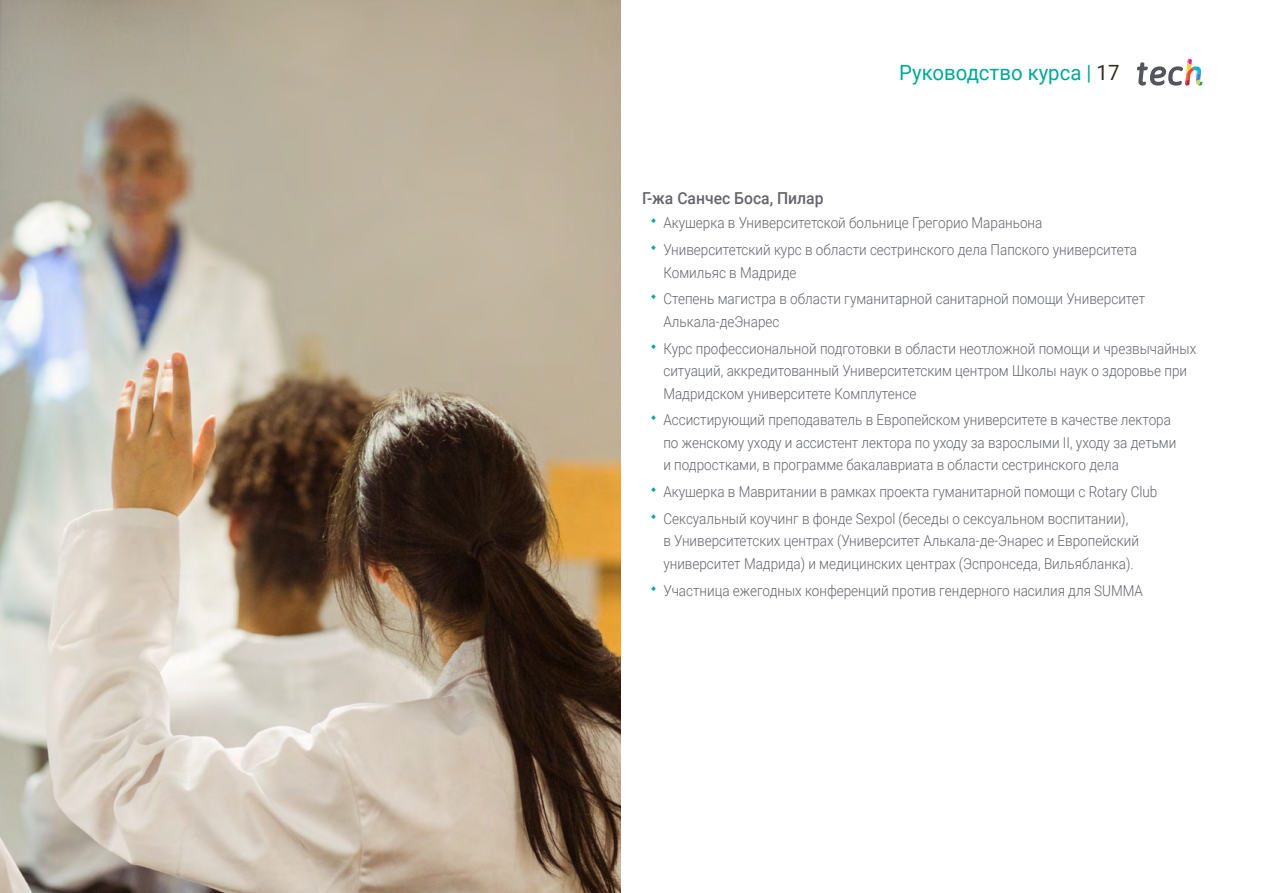
<style>
.page{position:relative;width:1263px;height:893px;background:#fff}
.page>*{position:absolute;margin:0;border:0;box-sizing:border-box;transform-origin:0 0}
.t1{font:21px "Roboto";color:#00a996}
.t2{font:500 16.5px "Roboto";color:#63656b;scale:.95 1}
.t3{font:300 15px/26.7px "Roboto";color:#63656b;scale:.9 1}
.s1{color:#312e20}
</style>
<div class="page">
<img style="left:0;top:0;width:621px;height:893px">
<svg style="left:1137px;top:59px;width:65px;height:27px"></svg>
<h1 class="t1" style="left:899px;top:57px;width:222px">Руководство курса | <span class="s1">17</span></h1>
<p class="t2" style="left:642px;top:186px;width:192px">Г-жа Санчес Боса, Пилар</p>
<p class="t3" style="left:663px;top:209px;width:528px">Акушерка в Университетской больнице Грегорио Мараньона<br>Университетский курс в области сестринского дела Папского университета</p>
<p class="t3" style="left:663px;top:258px;width:537px">Комильяс в Мадриде<br>Степень магистра в области гуманитарной санитарной помощи Университет</p>
<p class="t3" style="left:663px;top:308px;width:594px">Алькала-деЭнарес<br>Курс профессиональной подготовки в области неотложной помощи и чрезвычайных</p>
<p class="t3" style="left:663px;top:359px;width:583px;line-height:22.5px">ситуаций, аккредитованный Университетским центром Школы наук о здоровье при<br>Мадридском университете Комплутенсе</p>
<p class="t3" style="left:663px;top:408px;width:571px;line-height:22.5px">Ассистирующий преподаватель в Европейском университете в качестве лектора по женскому уходу и ассистент лектора по уходу за взрослыми II, уходу за детьми и подростками, в программе бакалавриата в области сестринского дела</p>
<p class="t3" style="left:663px;top:478px;width:550px">Акушерка в Мавритании в рамках проекта гуманитарной помощи с Rotary Club<br>Сексуальный коучинг в фонде Sexpol (беседы о сексуальном воспитании),</p>
<p class="t3" style="left:663px;top:529px;width:530px;line-height:22.5px">в Университетских центрах (Университет Алькала-де-Энарес и Европейский университет Мадрида) и медицинских центрах (Эспронседа, Вильябланка).</p>
<p class="t3" style="left:663px;top:576px;width:534px">Участница ежегодных конференций против гендерного насилия для SUMMA</p>
</div>
